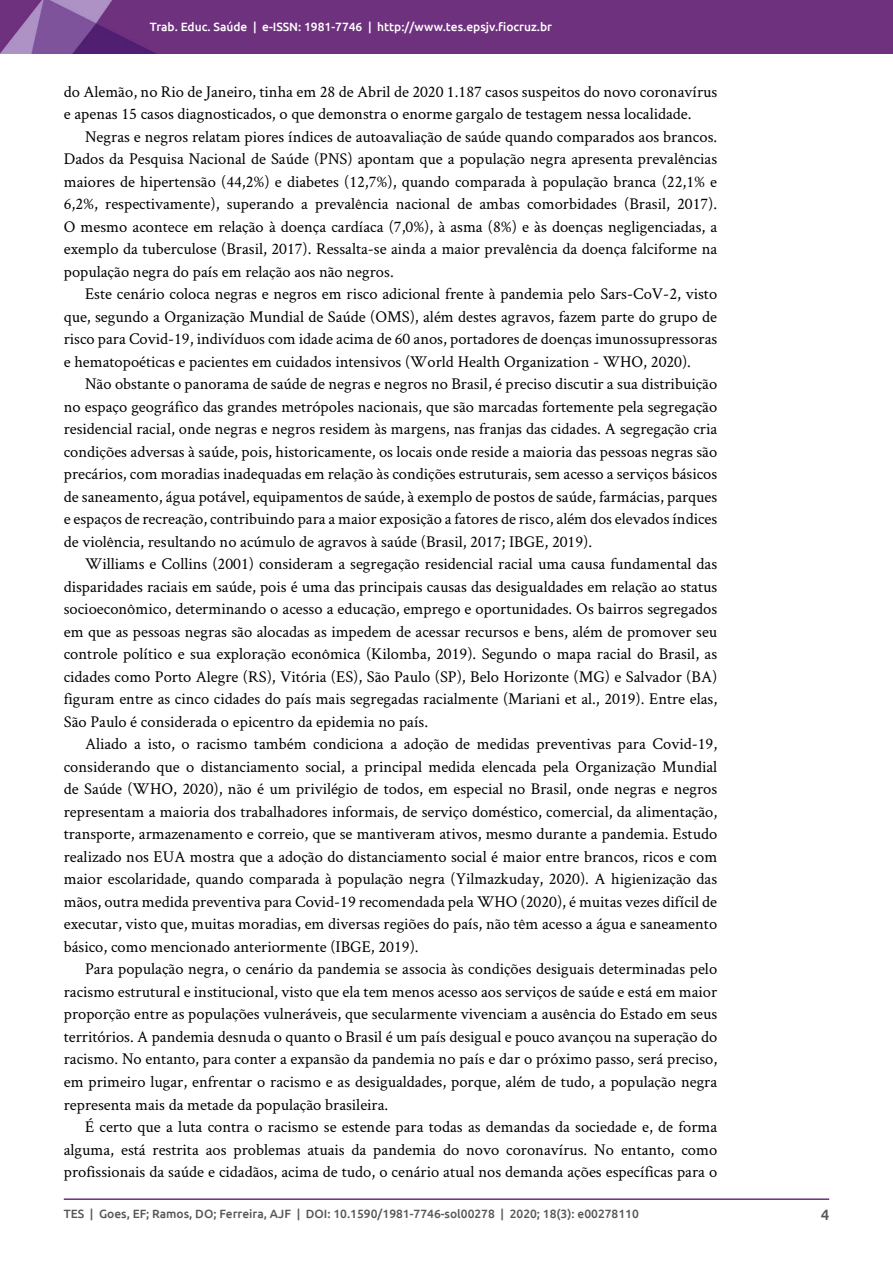
<style>
.page{position:relative;width:893px;height:1263px;background:#fff}
.page>*{position:absolute;margin:0;border:0;box-sizing:border-box;transform-origin:0 0}
.t1{font:16.5px/22.5px "Crimson Text";color:#000;text-align:justify}
.t2{font:500 15px "Ubuntu";color:#575756}
.t3{font:500 12px "Ubuntu";color:#575756}
.t4{font:500 12px "Ubuntu";color:#fff}
</style>
<div class="page">
<hr style="left:64px;top:1198px;width:765px;height:2px;background:#6e307e">
<img style="left:0;top:0;width:893px;height:53px">
<p class="t4" style="left:150px;top:19px;width:404px">Trab. Educ. Saúde | e-ISSN: 1981-7746 | http://www.tes.epsjv.fiocruz.br</p>
<p class="t1" style="left:64px;top:79px;width:655px">do Alemão, no Rio de Janeiro, tinha em 28 de Abril de 2020 1.187 casos suspeitos do novo coronavírus e apenas 15 casos diagnosticados, o que demonstra o enorme gargalo de testagem nessa localidade.</p>
<p class="t1" style="left:64px;top:124px;width:655px;text-indent:21px">Negras e negros relatam piores índices de autoavaliação de saúde quando comparados aos brancos.<br>Dados da Pesquisa Nacional de Saúde (PNS) apontam que a população negra apresenta prevalências maiores de hipertensão (44,2%) e diabetes (12,7%), quando comparada à população branca (22,1% e 6,2%, respectivamente), superando a prevalência nacional de ambas comorbidades (Brasil, 2017).<br>O mesmo acontece em relação à doença cardíaca (7,0%), à asma (8%) e às doenças negligenciadas, a exemplo da tuberculose (Brasil, 2017). Ressalta-se ainda a maior prevalência da doença falciforme na população negra do país em relação aos não negros.</p>
<p class="t1" style="left:64px;top:282px;width:655px;text-indent:21px">Este cenário coloca negras e negros em risco adicional frente à pandemia pelo Sars-CoV-2, visto que, segundo a Organização Mundial de Saúde (OMS), além destes agravos, fazem parte do grupo de risco para Covid-19, indivíduos com idade acima de 60 anos, portadores de doenças imunossupressoras e hematopoéticas e pacientes em cuidados intensivos (World Health Organization - WHO, 2020).</p>
<p class="t1" style="left:64px;top:372px;width:655px;text-indent:21px">Não obstante o panorama de saúde de negras e negros no Brasil, é preciso discutir a sua distribuição no espaço geográfico das grandes metrópoles nacionais, que são marcadas fortemente pela segregação residencial racial, onde negras e negros residem às margens, nas franjas das cidades. A segregação cria condições adversas à saúde, pois, historicamente, os locais onde reside a maioria das pessoas negras são precários, com moradias inadequadas em relação às condições estruturais, sem acesso a serviços básicos de saneamento, água potável, equipamentos de saúde, à exemplo de postos de saúde, farmácias, parques e espaços de recreação, contribuindo para a maior exposição a fatores de risco, além dos elevados índices de violência, resultando no acúmulo de agravos à saúde (Brasil, 2017; IBGE, 2019).</p>
<p class="t1" style="left:64px;top:552px;width:655px;text-indent:21px">Williams e Collins (2001) consideram a segregação residencial racial uma causa fundamental das disparidades raciais em saúde, pois é uma das principais causas das desigualdades em relação ao status socioeconômico, determinando o acesso a educação, emprego e oportunidades. Os bairros segregados em que as pessoas negras são alocadas as impedem de acessar recursos e bens, além de promover seu controle político e sua exploração econômica (Kilomba, 2019). Segundo o mapa racial do Brasil, as cidades como Porto Alegre (RS), Vitória (ES), São Paulo (SP), Belo Horizonte (MG) e Salvador (BA) figuram entre as cinco cidades do país mais segregadas racialmente (Mariani et al., 2019). Entre elas, São Paulo é considerada o epicentro da epidemia no país.</p>
<p class="t1" style="left:64px;top:732px;width:655px;text-indent:21px">Aliado a isto, o racismo também condiciona a adoção de medidas preventivas para Covid-19, considerando que o distanciamento social, a principal medida elencada pela Organização Mundial de Saúde (WHO, 2020), não é um privilégio de todos, em especial no Brasil, onde negras e negros representam a maioria dos trabalhadores informais, de serviço doméstico, comercial, da alimentação, transporte, armazenamento e correio, que se mantiveram ativos, mesmo durante a pandemia. Estudo realizado nos EUA mostra que a adoção do distanciamento social é maior entre brancos, ricos e com maior escolaridade, quando comparada à população negra (Yilmazkuday, 2020). A higienização das mãos, outra medida preventiva para Covid-19 recomendada pela WHO (2020), é muitas vezes difícil de executar, visto que, muitas moradias, em diversas regiões do país, não têm acesso a água e saneamento básico, como mencionado anteriormente (IBGE, 2019).</p>
<p class="t1" style="left:64px;top:957px;width:655px;text-indent:21px">Para população negra, o cenário da pandemia se associa às condições desiguais determinadas pelo racismo estrutural e institucional, visto que ela tem menos acesso aos serviços de saúde e está em maior proporção entre as populações vulneráveis, que secularmente vivenciam a ausência do Estado em seus territórios. A pandemia desnuda o quanto o Brasil é um país desigual e pouco avançou na superação do racismo. No entanto, para conter a expansão da pandemia no país e dar o próximo passo, será preciso, em primeiro lugar, enfrentar o racismo e as desigualdades, porque, além de tudo, a população negra representa mais da metade da população brasileira.</p>
<p class="t1" style="left:64px;top:1115px;width:655px;text-indent:21px">É certo que a luta contra o racismo se estende para todas as demandas da sociedade e, de forma alguma, está restrita aos problemas atuais da pandemia do novo coronavírus. No entanto, como profissionais da saúde e cidadãos, acima de tudo, o cenário atual nos demanda ações específicas para o</p>
<p class="t3" style="left:64px;top:1206px;width:577px">TES | Goes, EF; Ramos, DO; Ferreira, AJF | DOI: 10.1590/1981-7746-sol00278 | 2020; 18(3): e00278110</p>
<p class="t2" style="left:821px;top:1205px;width:10px">4</p>
</div>
